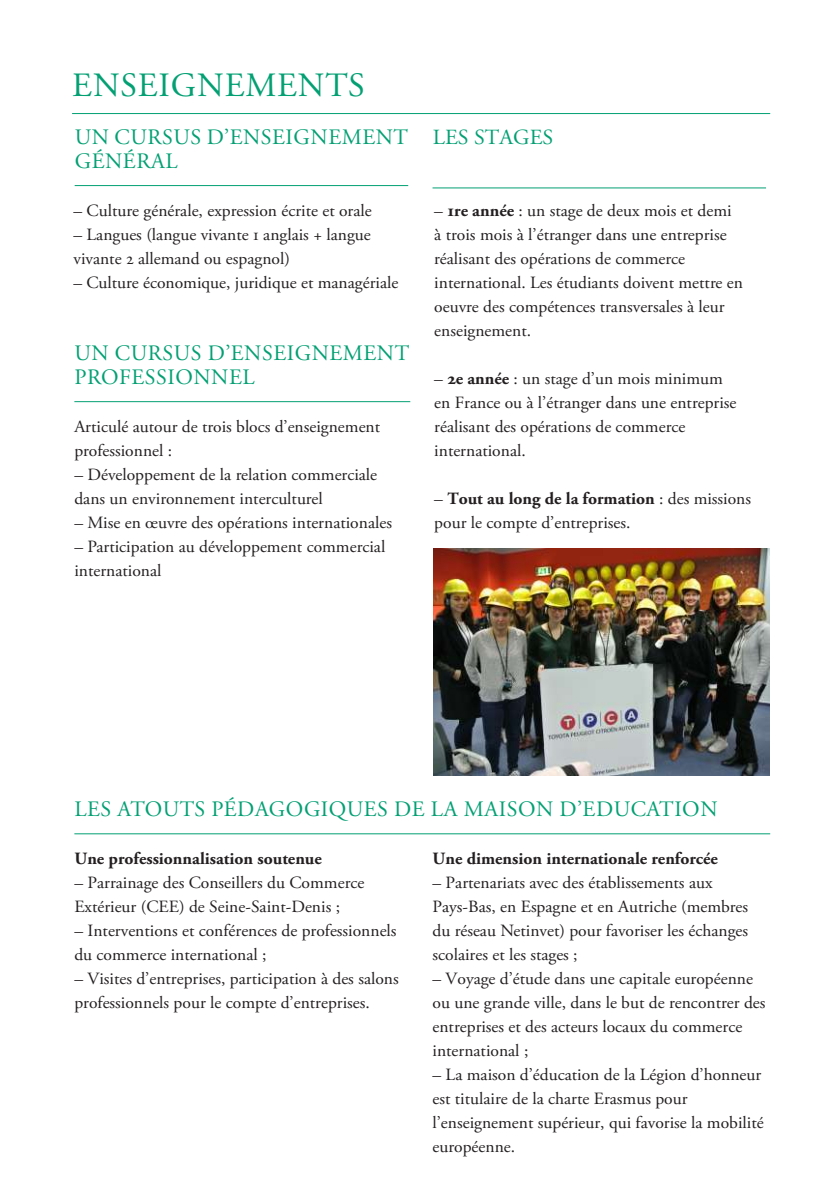
<style>
.page{position:relative;width:840px;height:1191px;background:#fff}
.page>*{position:absolute;margin:0;border:0;box-sizing:border-box;transform-origin:0 0}
.t1{font:34px "Adobe Garamond Pro";letter-spacing:.025em;color:#03a073}
.t2{font:22px/24px "Adobe Garamond Pro";letter-spacing:.025em;color:#03a073}
.t3{font:21.6px "Adobe Garamond Pro";color:#03a073}
.t4{font:17.2px/24px "Adobe Garamond Pro";color:#231f20}
.t5{font:700 17.2px "Adobe Garamond Pro";color:#231f20}
.s1{font-weight:700}
</style>
<div class="page">
<hr style="left:74px;top:401px;width:336px;height:1px;background:#03a073">
<hr style="left:74px;top:833px;width:695px;height:1px;background:#03a073">
<hr style="left:72px;top:113px;width:697px;height:1px;background:#03a073">
<hr style="left:75px;top:185px;width:333px;height:1px;background:#03a073">
<img style="left:433px;top:549px;width:335px;height:226px">
<hr style="left:432px;top:187px;width:333px;height:1px;background:#03a073">
<h1 class="t1" style="left:72px;top:65px;width:294px">ENSEIGNEMENTS</h1>
<p class="t2" style="left:75px;top:126px;width:334px">UN CURSUS D’ENSEIGNEMENT<br>GÉNÉRAL</p>
<p class="t3" style="left:432px;top:124px;width:122px">LES STAGES</p>
<p class="t4" style="left:73px;top:199px;width:299px">– Culture générale, expression écrite et orale</p>
<p class="t4" style="left:73px;top:223px;width:298px">– Langues (langue vivante 1 anglais + langue vivante 2 allemand ou espagnol)</p>
<p class="t4" style="left:73px;top:271px;width:326px">– Culture économique, juridique et managériale</p>
<p class="t2" style="left:74px;top:342px;width:336px">UN CURSUS D’ENSEIGNEMENT<br>PROFESSIONNEL</p>
<p class="t4" style="left:74px;top:415px;width:307px">Articulé autour de trois blocs d’enseignement professionnel :</p>
<p class="t4" style="left:74px;top:463px;width:304px">– Développement de la relation commerciale dans un environnement interculturel</p>
<p class="t4" style="left:74px;top:511px;width:319px">– Mise en œuvre des opérations internationales</p>
<p class="t4" style="left:74px;top:535px;width:312px">– Participation au développement commercial international</p>
<p class="t4" style="left:434px;top:199px;width:310px">– <span class="s1">1re année</span> : un stage de deux mois et demi<br>à trois mois à l’étranger dans une entreprise réalisant des opérations de commerce international. Les étudiants doivent mettre en oeuvre des compétences transversales à leur enseignement.</p>
<p class="t4" style="left:434px;top:367px;width:303px">– <span class="s1">2e année</span> : un stage d’un mois minimum en France ou à l’étranger dans une entreprise réalisant des opérations de commerce international.</p>
<p class="t4" style="left:434px;top:487px;width:318px">– <span class="s1">Tout au long de la formation</span> : des missions pour le compte d’entreprises.</p>
<p class="t2" style="left:74px;top:798px;width:644px">LES ATOUTS PÉDAGOGIQUES DE LA MAISON D’EDUCATION</p>
<p class="t5" style="left:74px;top:849px;width:249px">Une professionnalisation soutenue</p>
<p class="t4" style="left:74px;top:871px;width:291px">– Parrainage des Conseillers du Commerce<br>Extérieur (CEE) de Seine-Saint-Denis ;</p>
<p class="t4" style="left:74px;top:919px;width:323px">– Interventions et conférences de professionnels du commerce international ;</p>
<p class="t4" style="left:74px;top:967px;width:326px">– Visites d’entreprises, participation à des salons professionnels pour le compte d’entreprises.</p>
<p class="t5" style="left:432px;top:849px;width:287px">Une dimension internationale renforcée</p>
<p class="t4" style="left:432px;top:871px;width:317px">– Partenariats avec des établissements aux Pays-Bas, en Espagne et en Autriche (membres du réseau Netinvet) pour favoriser les échanges scolaires et les stages ;</p>
<p class="t4" style="left:432px;top:967px;width:334px">– Voyage d’étude dans une capitale européenne ou une grande ville, dans le but de rencontrer des entreprises et des acteurs locaux du commerce international ;</p>
<p class="t4" style="left:432px;top:1063px;width:332px">– La maison d’éducation de la Légion d’honneur est titulaire de la charte Erasmus pour l’enseignement supérieur, qui favorise la mobilité européenne.</p>
</div>
